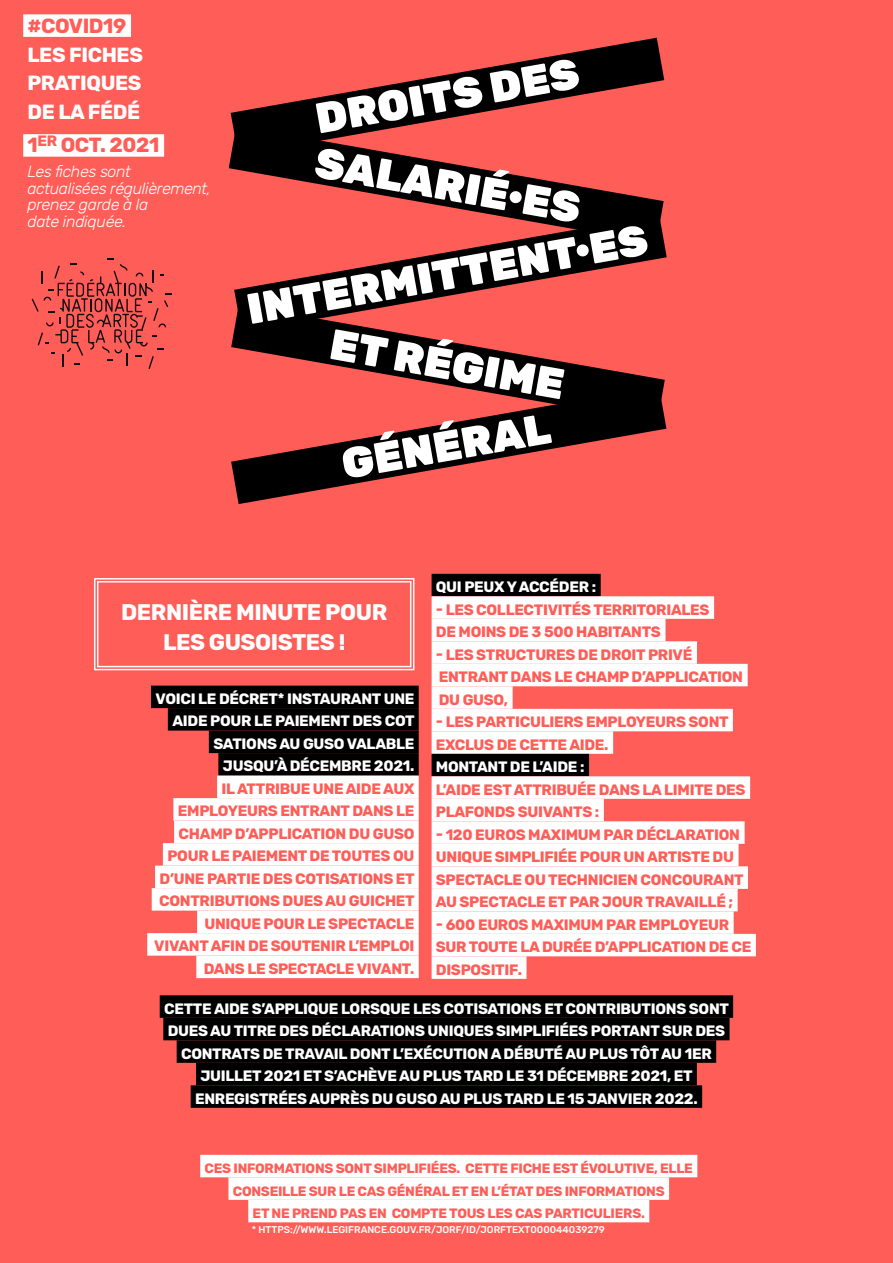
<style>
.page{position:relative;width:893px;height:1263px;background:#ff5d57}
.page>*{position:absolute;margin:0;border:0;box-sizing:border-box;transform-origin:0 0}
.t1{font:700 22.5px "Rubik";letter-spacing:-.02em;color:#fff}
.t2{font:700 20.4px/29px "Rubik";letter-spacing:-.02em;color:#fff;text-align:justify}
.t3{font:700 20.4px "Rubik";letter-spacing:-.02em;color:#ff5d57}
.t4{font:italic 300 16.05px/16.5px "Rubik";letter-spacing:-.02em;color:#fff}
.t5{font:700 15px/22.5px "Rubik";letter-spacing:-.02em;color:#ff5d57}
.t6{font:700 15px/22.5px "Rubik";letter-spacing:-.02em;color:#fff;text-align:right}
.t7{font:700 13.5px "Rubik";letter-spacing:-.02em;color:#ff5d57}
.t8{font:500 9.75px "Rubik";color:#fff}
</style>
<div class="page">
<svg style="left:32px;top:258px;width:140px;height:111px"></svg>
<div style="left:23px;top:14px;width:108px;height:23px;background:#fff"></div>
<div style="left:23px;top:134px;width:141px;height:23px;background:#fff"></div>
<svg style="left:234px;top:242px;width:433px;height:63px"></svg>
<svg style="left:231px;top:421px;width:435px;height:83px"></svg>
<svg style="left:231px;top:305px;width:434px;height:117px"></svg>
<svg style="left:229px;top:155px;width:435px;height:89px"></svg>
<svg style="left:231px;top:38px;width:433px;height:117px"></svg>
<svg style="left:342px;top:415px;width:210px;height:63px"></svg>
<svg style="left:247px;top:149px;width:401px;height:250px"></svg>
<svg style="left:316px;top:60px;width:263px;height:73px"></svg>
<div style="left:200px;top:1155px;width:497px;height:22px;background:#fff"></div>
<div style="left:228px;top:1177px;width:441px;height:23px;background:#fff"></div>
<div style="left:248px;top:1200px;width:401px;height:22px;background:#fff"></div>
<div style="left:432px;top:574px;width:169px;height:22px;background:#000"></div>
<div style="left:432px;top:596px;width:282px;height:23px;background:#fff"></div>
<div style="left:432px;top:619px;width:233px;height:22px;background:#fff"></div>
<div style="left:432px;top:641px;width:265px;height:23px;background:#fff"></div>
<div style="left:432px;top:664px;width:316px;height:22px;background:#fff"></div>
<div style="left:432px;top:686px;width:81px;height:23px;background:#fff"></div>
<div style="left:432px;top:709px;width:301px;height:22px;background:#fff"></div>
<div style="left:432px;top:731px;width:181px;height:23px;background:#fff"></div>
<div style="left:432px;top:754px;width:157px;height:22px;background:#000"></div>
<div style="left:432px;top:776px;width:318px;height:23px;background:#fff"></div>
<div style="left:432px;top:799px;width:172px;height:22px;background:#fff"></div>
<div style="left:432px;top:821px;width:313px;height:23px;background:#fff"></div>
<div style="left:432px;top:844px;width:307px;height:22px;background:#fff"></div>
<div style="left:432px;top:866px;width:316px;height:23px;background:#fff"></div>
<div style="left:432px;top:889px;width:306px;height:22px;background:#fff"></div>
<div style="left:432px;top:911px;width:302px;height:23px;background:#fff"></div>
<div style="left:432px;top:934px;width:324px;height:22px;background:#fff"></div>
<div style="left:432px;top:956px;width:94px;height:23px;background:#fff"></div>
<div style="left:151px;top:686px;width:268px;height:22px;background:#000"></div>
<div style="left:168px;top:708px;width:251px;height:23px;background:#000"></div>
<div style="left:209px;top:731px;width:210px;height:22px;background:#000"></div>
<div style="left:218px;top:753px;width:201px;height:23px;background:#000"></div>
<div style="left:217px;top:776px;width:202px;height:22px;background:#fff"></div>
<div style="left:173px;top:798px;width:246px;height:23px;background:#fff"></div>
<div style="left:174px;top:821px;width:245px;height:22px;background:#fff"></div>
<div style="left:163px;top:843px;width:256px;height:23px;background:#fff"></div>
<div style="left:155px;top:866px;width:264px;height:22px;background:#fff"></div>
<div style="left:152px;top:888px;width:267px;height:23px;background:#fff"></div>
<div style="left:197px;top:911px;width:222px;height:22px;background:#fff"></div>
<div style="left:147px;top:933px;width:272px;height:23px;background:#fff"></div>
<div style="left:196px;top:956px;width:223px;height:22px;background:#fff"></div>
<div style="left:160px;top:995px;width:573px;height:23px;background:#000"></div>
<div style="left:163px;top:1018px;width:566px;height:22px;background:#000"></div>
<div style="left:177px;top:1040px;width:539px;height:23px;background:#000"></div>
<div style="left:196px;top:1063px;width:501px;height:22px;background:#000"></div>
<div style="left:191px;top:1085px;width:511px;height:23px;background:#000"></div>
<svg style="left:94px;top:578px;width:321px;height:93px"></svg>
<div style="left:97px;top:581px;width:314px;height:86px;border:1px solid #fbfbfb"></div>
<h2 class="t3" style="left:27px;top:14px;width:100px">#COVID19</h2>
<h2 class="t2" style="left:27px;top:41px;width:117px">LES FICHES PRATIQUES DE LA FÉDÉ</h2>
<h2 class="t3" style="left:27px;top:133px;width:48px">1<sup>ER</sup> OCT</h2>
<h2 class="t3" style="left:100px;top:133px;width:61px">. 2021</h2>
<p class="t4" style="left:27px;top:164px;width:185px">Les fiches sont actualisées régulièrement, prenez garde à la<br>date indiquée.</p>
<h1 class="t1" style="left:121px;top:599px;width:172px">DERNIÈRE MINUTE</h1>
<h1 class="t1" style="left:325px;top:599px;width:16px">POUR</h1>
<h1 class="t1" style="left:163px;top:629px;width:15px">LES</h1>
<h1 class="t1" style="left:209px;top:629px;width:15px">GUSOISTES</h1>
<h1 class="t1" style="left:339px;top:629px;width:8px">!</h1>
<p class="t6" style="left:156px;top:688px;width:261px">VOICI LE DÉCRET* INSTAURANT UNE<br>AIDE POUR LE PAIEMENT DES COT<br>SATIONS AU GUSO VALABLE<br>JUSQU’À DÉCEMBRE 2021.</p>
<p class="t5" style="left:154px;top:778px;width:262px;text-align:right">IL ATTRIBUE UNE AIDE AUX<br>EMPLOYEURS ENTRANT DANS LE<br>CHAMP D’APPLICATION DU GUSO<br>POUR LE PAIEMENT DE TOUTES OU<br>D’UNE PARTIE DES COTISATIONS ET<br>CONTRIBUTIONS DUES AU GUICHET<br>UNIQUE POUR LE SPECTACLE<br>VIVANT AFIN DE SOUTENIR L’EMPLOI<br>DANS LE SPECTACLE VIVANT.</p>
<p class="t6" style="left:436px;top:576px;width:162px">QUI PEUX Y ACCÉDER :</p>
<p class="t5" style="left:436px;top:598px;width:275px">- LES COLLECTIVITÉS TERRITORIALES<br>DE MOINS DE 3 500 HABITANTS</p>
<p class="t5" style="left:436px;top:643px;width:307px">- LES STRUCTURES DE DROIT PRIVÉ<br>ENTRANT DANS LE CHAMP D’APPLICATION<br>DU GUSO,</p>
<p class="t5" style="left:436px;top:711px;width:294px">- LES PARTICULIERS EMPLOYEURS SONT<br>EXCLUS DE CETTE AIDE.</p>
<p class="t6" style="left:436px;top:756px;width:150px">MONTANT DE L’AIDE :</p>
<p class="t5" style="left:436px;top:778px;width:311px">L’AIDE EST ATTRIBUÉE DANS LA LIMITE DES<br>PLAFONDS SUIVANTS :</p>
<p class="t5" style="left:436px;top:823px;width:309px">- 120 EUROS MAXIMUM PAR DÉCLARATION UNIQUE SIMPLIFIÉE POUR UN ARTISTE DU SPECTACLE OU TECHNICIEN CONCOURANT AU SPECTACLE ET PAR JOUR TRAVAILLÉ ;</p>
<p class="t5" style="left:436px;top:913px;width:317px">- 600 EUROS MAXIMUM PAR EMPLOYEUR<br>SUR TOUTE LA DURÉE D’APPLICATION DE CE<br>DISPOSITIF.</p>
<p class="t6" style="left:164px;top:997px;width:566px;text-align:center">CETTE AIDE S’APPLIQUE LORSQUE LES COTISATIONS ET CONTRIBUTIONS SONT DUES AU TITRE DES DÉCLARATIONS UNIQUES SIMPLIFIÉES PORTANT SUR DES CONTRATS DE TRAVAIL DONT L’EXÉCUTION A DÉBUTÉ AU PLUS TÔT AU 1ER JUILLET 2021 ET S’ACHÈVE AU PLUS TARD LE 31 DÉCEMBRE 2021, ET ENREGISTRÉES AUPRÈS DU GUSO AU PLUS TARD LE 15 JANVIER 2022.</p>
<p class="t7" style="left:205px;top:1160px;width:53px">CES INFOR</p>
<p class="t7" style="left:274px;top:1160px;width:20px">MATIO</p>
<p class="t7" style="left:315px;top:1160px;width:91px">NS SONT SI MPLIFIÉES</p>
<p class="t7" style="left:456px;top:1160px;width:28px">. CETTE</p>
<p class="t7" style="left:510px;top:1160px;width:9px">FICHE</p>
<p class="t7" style="left:553px;top:1160px;width:10px">EST</p>
<p class="t7" style="left:580px;top:1160px;width:10px">ÉVOLUTIVE</p>
<p class="t7" style="left:654px;top:1160px;width:15px">, ELLE</p>
<p class="t7" style="left:233px;top:1183px;width:37px">CONSEILLE</p>
<p class="t7" style="left:309px;top:1183px;width:59px">SURLECAS</p>
<p class="t7" style="left:387px;top:1183px;width:37px">GÉNÉRAL</p>
<p class="t7" style="left:452px;top:1183px;width:59px">ET EN L’ÉTAT</p>
<p class="t7" style="left:536px;top:1183px;width:10px">DES</p>
<p class="t7" style="left:565px;top:1183px;width:24px">INFOR</p>
<p class="t7" style="left:605px;top:1183px;width:20px">MATIO</p>
<p class="t7" style="left:646px;top:1183px;width:18px">NS</p>
<p class="t7" style="left:253px;top:1205px;width:49px">ET NE PRE</p>
<p class="t7" style="left:318px;top:1205px;width:31px">ND PAS</p>
<p class="t7" style="left:369px;top:1205px;width:62px">EN COMPTE</p>
<p class="t7" style="left:449px;top:1205px;width:10px">TOUS</p>
<p class="t7" style="left:488px;top:1205px;width:9px">LES</p>
<p class="t7" style="left:515px;top:1205px;width:10px">CAS</p>
<p class="t7" style="left:545px;top:1205px;width:9px">PARTICULIERS</p>
<p class="t7" style="left:641px;top:1205px;width:5px">.</p>
<p class="t8" style="left:252px;top:1223px;width:354px">* HTTPS://WWW.LEGIFRANCE.GOUV.FR/JORF/ID/JORFTEXT000044039279</p>
</div>
